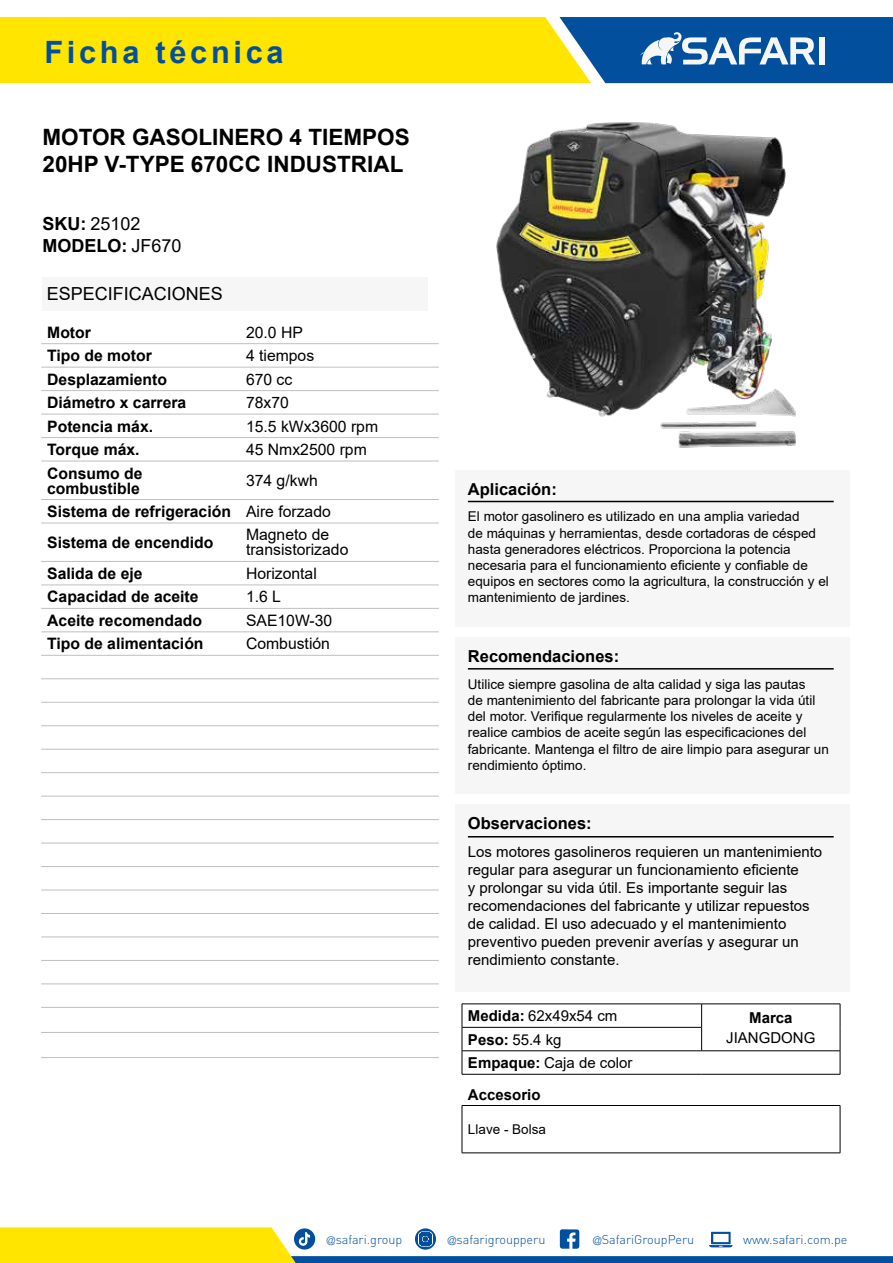
<style>
.page{position:relative;width:893px;height:1263px;background:#fff}
.page>*{position:absolute;margin:0;border:0;box-sizing:border-box;transform-origin:0 0}
.t1{font:700 30.75px "Arial";letter-spacing:.12em;color:#02509d}
.t2{font:700 22.5px/27px "Arial";color:#000}
.t3{font:700 18px/21.9px "Arial";color:#000}
.t4{font:18px "Arial";color:#000}
.t5{font:700 16.5px "Arial";color:#000}
.t6{font:700 15.75px/30.9px "Arial";color:#000}
.t7{font:15.75px/15px "Arial";color:#000}
.t8{font:15px/18px "Arial";color:#000}
.t9{font:700 15px "Arial";color:#000}
.t10{font:13.5px/16.2px "Arial";color:#000}
.t11{font:300 12.6px "DIN";color:#02509d}
.s1{font-weight:400}
.s2{font-weight:700}
.s3{font-family:"Helvetica LT Std";font-stretch:condensed;font-size:11.25px}
</style>
<div class="page">
<svg style="left:0;top:1227px;width:893px;height:36px"></svg>
<svg style="left:0;top:17px;width:893px;height:66px"></svg>
<div style="left:819px;top:37px;width:6px;height:27px;background:#f6f6f6"></div>
<div style="left:455px;top:470px;width:395px;height:157px;background:#f6f6f6"></div>
<hr style="left:468px;top:501px;width:366px;height:1px;background:#000">
<div style="left:455px;top:638px;width:395px;height:156px;background:#f6f6f6"></div>
<hr style="left:468px;top:668px;width:366px;height:1px;background:#000">
<div style="left:455px;top:805px;width:395px;height:187px;background:#f6f6f6"></div>
<hr style="left:468px;top:836px;width:366px;height:1px;background:#000">
<hr style="left:462px;top:1105px;width:378px;height:1px;background:#000">
<hr style="left:462px;top:1106px;width:1px;height:47px;background:#000">
<hr style="left:840px;top:1106px;width:1px;height:47px;background:#000">
<hr style="left:462px;top:1152px;width:378px;height:1px;background:#000">
<hr style="left:41px;top:343px;width:199px;height:1px;background:#bfbfbf">
<hr style="left:240px;top:343px;width:199px;height:1px;background:#bfbfbf">
<hr style="left:41px;top:1057px;width:199px;height:1px;background:#bfbfbf">
<hr style="left:240px;top:1057px;width:199px;height:1px;background:#bfbfbf">
<hr style="left:41px;top:367px;width:199px;height:1px;background:#bfbfbf">
<hr style="left:240px;top:367px;width:199px;height:1px;background:#bfbfbf">
<hr style="left:41px;top:390px;width:199px;height:1px;background:#bfbfbf">
<hr style="left:240px;top:390px;width:199px;height:1px;background:#bfbfbf">
<hr style="left:41px;top:414px;width:199px;height:1px;background:#bfbfbf">
<hr style="left:240px;top:414px;width:199px;height:1px;background:#bfbfbf">
<hr style="left:41px;top:437px;width:199px;height:1px;background:#bfbfbf">
<hr style="left:240px;top:437px;width:199px;height:1px;background:#bfbfbf">
<hr style="left:41px;top:461px;width:199px;height:1px;background:#bfbfbf">
<hr style="left:240px;top:461px;width:199px;height:1px;background:#bfbfbf">
<hr style="left:41px;top:499px;width:199px;height:1px;background:#bfbfbf">
<hr style="left:240px;top:499px;width:199px;height:1px;background:#bfbfbf">
<hr style="left:41px;top:523px;width:199px;height:1px;background:#bfbfbf">
<hr style="left:240px;top:523px;width:199px;height:1px;background:#bfbfbf">
<hr style="left:41px;top:561px;width:199px;height:1px;background:#bfbfbf">
<hr style="left:240px;top:561px;width:199px;height:1px;background:#bfbfbf">
<hr style="left:41px;top:585px;width:199px;height:1px;background:#bfbfbf">
<hr style="left:240px;top:585px;width:199px;height:1px;background:#bfbfbf">
<hr style="left:41px;top:608px;width:199px;height:1px;background:#bfbfbf">
<hr style="left:240px;top:608px;width:199px;height:1px;background:#bfbfbf">
<hr style="left:41px;top:632px;width:199px;height:1px;background:#bfbfbf">
<hr style="left:240px;top:632px;width:199px;height:1px;background:#bfbfbf">
<hr style="left:41px;top:655px;width:199px;height:1px;background:#bfbfbf">
<hr style="left:240px;top:655px;width:199px;height:1px;background:#bfbfbf">
<hr style="left:41px;top:678px;width:199px;height:1px;background:#bfbfbf">
<hr style="left:240px;top:678px;width:199px;height:1px;background:#bfbfbf">
<hr style="left:41px;top:702px;width:199px;height:1px;background:#bfbfbf">
<hr style="left:240px;top:702px;width:199px;height:1px;background:#bfbfbf">
<hr style="left:41px;top:725px;width:199px;height:1px;background:#bfbfbf">
<hr style="left:240px;top:725px;width:199px;height:1px;background:#bfbfbf">
<hr style="left:41px;top:749px;width:199px;height:1px;background:#bfbfbf">
<hr style="left:240px;top:749px;width:199px;height:1px;background:#bfbfbf">
<hr style="left:41px;top:772px;width:199px;height:1px;background:#bfbfbf">
<hr style="left:240px;top:772px;width:199px;height:1px;background:#bfbfbf">
<hr style="left:41px;top:796px;width:199px;height:1px;background:#bfbfbf">
<hr style="left:240px;top:796px;width:199px;height:1px;background:#bfbfbf">
<hr style="left:41px;top:819px;width:199px;height:1px;background:#bfbfbf">
<hr style="left:240px;top:819px;width:199px;height:1px;background:#bfbfbf">
<hr style="left:41px;top:843px;width:199px;height:1px;background:#bfbfbf">
<hr style="left:240px;top:843px;width:199px;height:1px;background:#bfbfbf">
<hr style="left:41px;top:866px;width:199px;height:1px;background:#bfbfbf">
<hr style="left:240px;top:866px;width:199px;height:1px;background:#bfbfbf">
<hr style="left:41px;top:890px;width:199px;height:1px;background:#bfbfbf">
<hr style="left:240px;top:890px;width:199px;height:1px;background:#bfbfbf">
<hr style="left:41px;top:913px;width:199px;height:1px;background:#bfbfbf">
<hr style="left:240px;top:913px;width:199px;height:1px;background:#bfbfbf">
<hr style="left:41px;top:937px;width:199px;height:1px;background:#bfbfbf">
<hr style="left:240px;top:937px;width:199px;height:1px;background:#bfbfbf">
<hr style="left:41px;top:960px;width:199px;height:1px;background:#bfbfbf">
<hr style="left:240px;top:960px;width:199px;height:1px;background:#bfbfbf">
<hr style="left:41px;top:984px;width:199px;height:1px;background:#bfbfbf">
<hr style="left:240px;top:984px;width:199px;height:1px;background:#bfbfbf">
<hr style="left:41px;top:1007px;width:199px;height:1px;background:#bfbfbf">
<hr style="left:240px;top:1007px;width:199px;height:1px;background:#bfbfbf">
<hr style="left:41px;top:1032px;width:199px;height:1px;background:#bfbfbf">
<hr style="left:240px;top:1032px;width:199px;height:1px;background:#bfbfbf">
<img style="left:496px;top:122px;width:300px;height:326px">
<div style="left:43px;top:277px;width:385px;height:33px;background:#f6f6f6"></div>
<hr style="left:462px;top:1027px;width:239px;height:1px;background:#000">
<hr style="left:462px;top:1050px;width:240px;height:1px;background:#000">
<hr style="left:702px;top:1050px;width:138px;height:1px;background:#000">
<hr style="left:462px;top:1004px;width:240px;height:1px;background:#000">
<hr style="left:702px;top:1004px;width:138px;height:1px;background:#000">
<svg style="left:701px;top:1004px;width:1px;height:47px"></svg>
<svg style="left:462px;top:1004px;width:1px;height:70px"></svg>
<svg style="left:840px;top:1004px;width:1px;height:70px"></svg>
<hr style="left:462px;top:1074px;width:240px;height:1px;background:#000">
<hr style="left:702px;top:1074px;width:138px;height:1px;background:#000">
<h1 class="t1" style="left:44px;top:34px;width:241px">Ficha técnica</h1>
<h2 class="t2" style="left:43px;top:126px;width:369px">MOTOR GASOLINERO 4 TIEMPOS<br>20HP V-TYPE 670CC INDUSTRIAL</h2>
<h3 class="t3" style="left:43px;top:213px;width:140px">SKU: <span class="s1">25102<br></span>MODELO: <span class="s1">JF670</span></h3>
<h3 class="t4" style="left:47px;top:283px;width:178px">ESPECIFICACIONES</h3>
<p class="t6" style="left:47px;top:318px;width:45px">Motor</p>
<p class="t7" style="left:246px;top:326px;width:58px">20.0 HP</p>
<p class="t6" style="left:47px;top:342px;width:106px">Tipo de motor</p>
<p class="t7" style="left:246px;top:350px;width:70px">4 tiempos</p>
<p class="t6" style="left:47px;top:365px;width:121px">Desplazamiento</p>
<p class="t7" style="left:246px;top:373px;width:48px">670 cc</p>
<p class="t6" style="left:47px;top:389px;width:141px">Diámetro x carrera</p>
<p class="t7" style="left:246px;top:396px;width:44px">78x70</p>
<p class="t6" style="left:47px;top:412px;width:107px">Potencia máx.</p>
<p class="t7" style="left:246px;top:420px;width:134px">15.5 kWx3600 rpm</p>
<p class="t6" style="left:47px;top:435px;width:94px">Torque máx.</p>
<p class="t7" style="left:246px;top:443px;width:122px">45 Nmx2500 rpm</p>
<p class="t6" style="left:47px;top:467px;width:97px;line-height:15px">Consumo de combustible</p>
<p class="t6" style="left:47px;top:466px;width:285px;text-indent:199px"><span class="s1">374 g/kwh<br></span>Sistema de refrigeración <span class="s1">Aire forzado<br></span>Sistema de encendido</p>
<p class="t7" style="left:246px;top:527px;width:104px">Magneto de transistorizado</p>
<p class="t6" style="left:47px;top:559px;width:97px">Salida de eje</p>
<p class="t7" style="left:246px;top:567px;width:72px">Horizontal</p>
<p class="t6" style="left:47px;top:583px;width:153px">Capacidad de aceite</p>
<p class="t7" style="left:246px;top:591px;width:37px">1.6 L</p>
<p class="t6" style="left:47px;top:606px;width:156px">Aceite recomendado</p>
<p class="t7" style="left:246px;top:614px;width:88px">SAE10W-30</p>
<p class="t6" style="left:47px;top:630px;width:158px">Tipo de alimentación</p>
<p class="t7" style="left:246px;top:636px;width:86px">Combustión</p>
<p class="t5" style="left:468px;top:483px;width:90px">Aplicación:</p>
<p class="t10" style="left:468px;top:510px;width:362px">El motor gasolinero es utilizado en una amplia variedad<br>de máquinas y herramientas, desde cortadoras de césped hasta generadores eléctricos. Proporciona la potencia necesaria para el funcionamiento eficiente y confiable de equipos en sectores como la agricultura, la construcción y el mantenimiento de jardines.</p>
<p class="t5" style="left:468px;top:650px;width:153px">Recomendaciones:</p>
<p class="t10" style="left:468px;top:677px;width:362px">Utilice siempre gasolina de alta calidad y siga las pautas<br>de mantenimiento del fabricante para prolongar la vida útil del motor. Verifique regularmente los niveles de aceite y realice cambios de aceite según las especificaciones del fabricante. Mantenga el filtro de aire limpio para asegurar un rendimiento óptimo.</p>
<p class="t5" style="left:468px;top:817px;width:125px">Observaciones:</p>
<p class="t8" style="left:468px;top:844px;width:356px">Los motores gasolineros requieren un mantenimiento regular para asegurar un funcionamiento eficiente<br>y prolongar su vida útil. Es importante seguir las recomendaciones del fabricante y utilizar repuestos de calidad. El uso adecuado y el mantenimiento preventivo pueden prevenir averías y asegurar un rendimiento constante.</p>
<p class="t8" style="left:468px;top:1008px;width:151px"><span class="s2">Medida:</span> 62x49x54 cm</p>
<p class="t9" style="left:749px;top:1012px;width:45px">Marca</p>
<p class="t8" style="left:468px;top:1032px;width:95px"><span class="s2">Peso:</span> 55.4 kg</p>
<p class="t8" style="left:726px;top:1030px;width:91px">JIANGDONG</p>
<p class="t8" style="left:468px;top:1055px;width:166px"><span class="s2">Empaque:</span> Caja de color</p>
<p class="t9" style="left:468px;top:1088px;width:74px">Accesorio</p>
<p class="t10" style="left:468px;top:1122px;width:80px">Llave - Bolsa</p>
<p class="t11" style="left:327px;top:1234px;width:77px"><span class="s3">@</span>safari.group</p>
<p class="t11" style="left:448px;top:1234px;width:99px"><span class="s3">@</span>safarigroupperu</p>
<p class="t11" style="left:593px;top:1234px;width:103px"><span class="s3">@</span>SafariGroupPeru</p>
<p class="t11" style="left:743px;top:1234px;width:106px">www.safari.com.pe</p>
</div>
